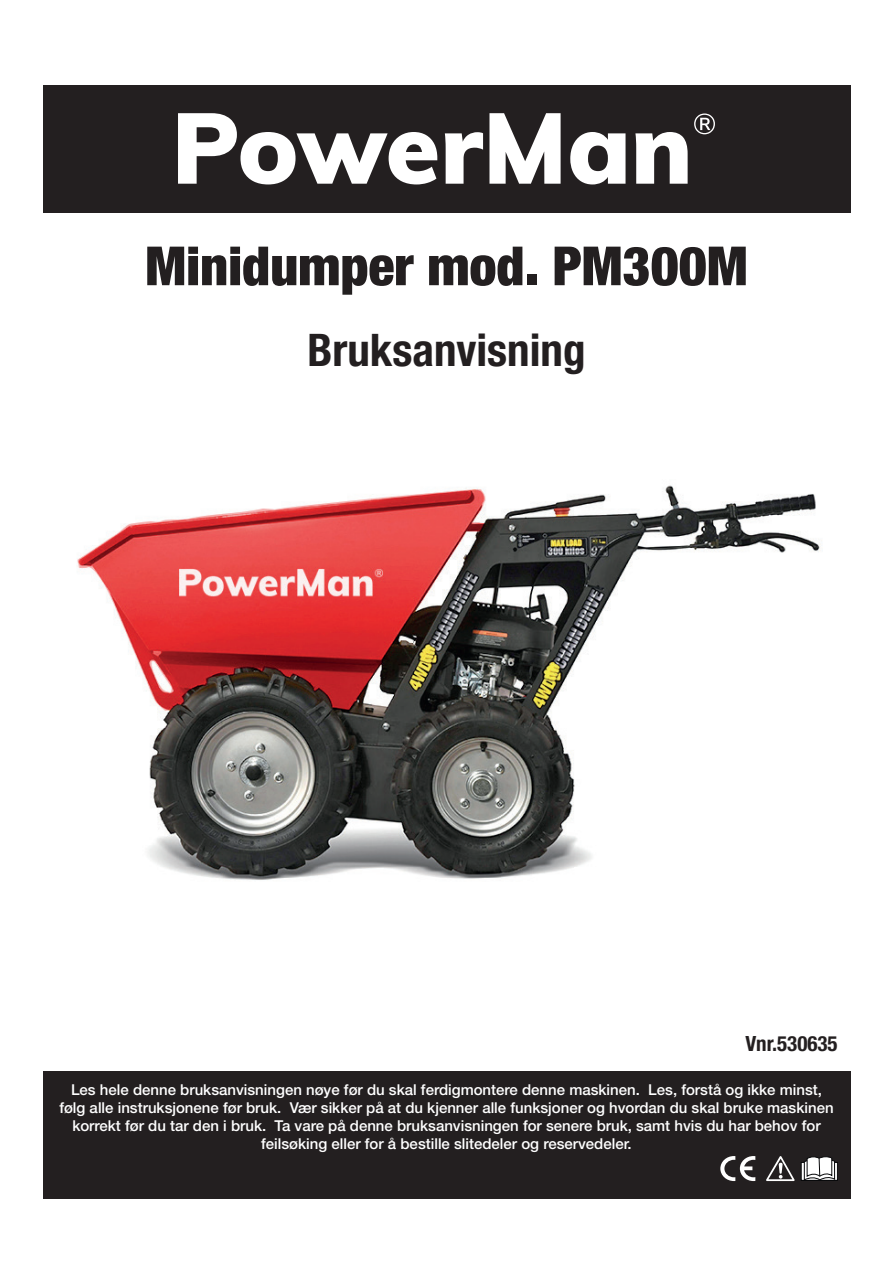
<style>
.page{position:relative;width:893px;height:1263px;background:#fff}
.page>*{position:absolute;margin:0;border:0;box-sizing:border-box;transform-origin:0 0}
.t1{font:900 condensed 54px "Helvetica Neue LT Std";color:#231f20}
.t2{font:700 condensed 45px "Helvetica Neue LT Std";color:#231f20}
.t3{font:700 condensed 21px "Helvetica Neue LT Std";color:#231f20}
.t4{font:500 15px/18px "Helvetica Neue LT Std";color:#fff;text-align:center}
</style>
<div class="page">
<img style="left:77px;top:485px;width:745px;height:395px">
<div style="left:43px;top:85px;width:807px;height:128px;background:#231f20"></div>
<svg style="left:178px;top:113px;width:259px;height:71px"></svg>
<svg style="left:445px;top:132px;width:38px;height:52px"></svg>
<svg style="left:489px;top:113px;width:72px;height:71px"></svg>
<svg style="left:570px;top:132px;width:55px;height:52px"></svg>
<svg style="left:635px;top:132px;width:53px;height:52px"></svg>
<svg style="left:694px;top:113px;width:21px;height:21px"></svg>
<div style="left:43px;top:1071px;width:807px;height:128px;background:#231f20"></div>
<svg style="left:720px;top:1156px;width:35px;height:25px"></svg>
<svg style="left:803px;top:1164px;width:33px;height:14px"></svg>
<div style="left:801px;top:1162px;width:37px;height:18px;border:1px solid #060709"></div>
<svg style="left:804px;top:1156px;width:31px;height:24px"></svg>
<svg style="left:766px;top:1156px;width:29px;height:25px"></svg>
<h1 class="t1" style="left:145px;top:233px;width:604px">Minidumper mod. PM300M</h1>
<h2 class="t2" style="left:307px;top:323px;width:280px">Bruksanvisning</h2>
<h3 class="t3" style="left:745px;top:1031px;width:94px">Vnr.530635</h3>
<p class="t4" style="left:59px;top:1080px;width:776px">Les hele denne bruksanvisningen nøye før du skal ferdigmontere denne maskinen. Les, forstå og ikke minst, følg alle instruksjonene før bruk. Vær sikker på at du kjenner alle funksjoner og hvordan du skal bruke maskinen korrekt før du tar den i bruk. Ta vare på denne bruksanvisningen for senere bruk, samt hvis du har behov for feilsøking eller for å bestille slitedeler og reservedeler.</p>
</div>
